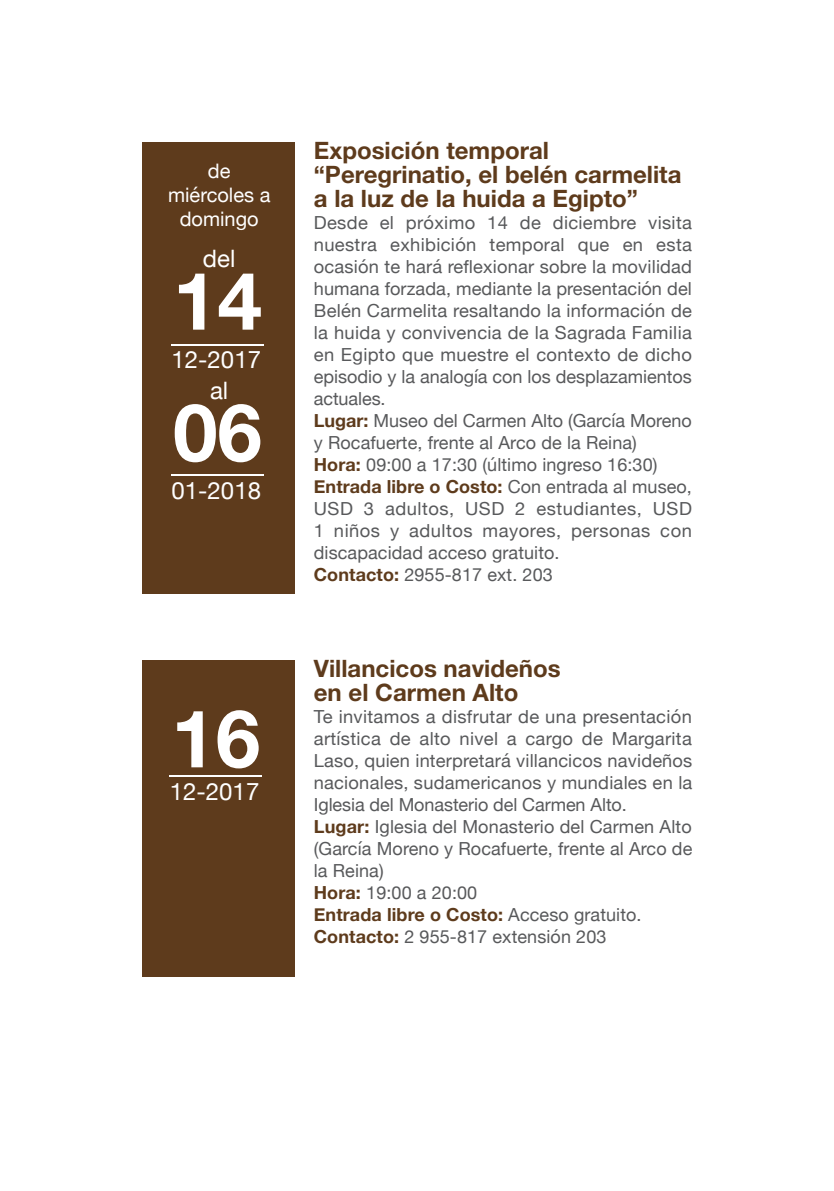
<style>
.page{position:relative;width:834px;height:1191px;background:#fff}
.page>*{position:absolute;margin:0;border:0;box-sizing:border-box;transform-origin:0 0}
.t1{font:700 80px/131.6px "Helvetica Neue LT Std";color:#fff}
.t2{font:700 24px/24px "Helvetica Neue LT Std";color:#5e3b1c}
.t3{font:24px "Helvetica Neue";color:#fff}
.t4{font:20px/24px "Helvetica Neue";color:#fff;text-align:center}
.t5{font:18px/22px "Helvetica Neue";letter-spacing:.01em;color:#58595b}
.s1{font-weight:700;color:#5e3b1c}
</style>
<div class="page">
<div style="left:142px;top:142px;width:152px;height:451px;background:#5e3b1c"></div>
<div style="left:142px;top:660px;width:152px;height:316px;background:#5e3b1c"></div>
<hr style="left:170px;top:775px;width:92px;height:1px;background:#fff">
<hr style="left:171px;top:474px;width:93px;height:2px;background:#fff">
<hr style="left:171px;top:344px;width:93px;height:1px;background:#fff">
<p class="t4" style="left:168px;top:160px;width:104px">de miércoles a domingo</p>
<h2 class="t3" style="left:203px;top:241px;width:34px">del</h2>
<h1 class="t1" style="left:173px;top:233px;width:90px">14<br>06</h1>
<h2 class="t3" style="left:171px;top:342px;width:91px">12-2017</h2>
<h2 class="t3" style="left:210px;top:373px;width:20px">al</h2>
<h2 class="t3" style="left:171px;top:473px;width:91px">01-2018</h2>
<h1 class="t1" style="left:171px;top:671px;width:90px">16</h1>
<h2 class="t3" style="left:170px;top:774px;width:91px">12-2017</h2>
<h2 class="t2" style="left:314px;top:138px;width:369px">Exposición temporal “Peregrinatio, el belén carmelita a la luz de la huida a Egipto”</h2>
<p class="t5" style="left:314px;top:213px;width:379px">Desde el próximo 14 de diciembre visita nuestra exhibición temporal que en esta ocasión te hará reflexionar sobre la movilidad humana forzada, mediante la presentación del Belén Carmelita resaltando la información de la huida y convivencia de la Sagrada Familia en Egipto que muestre el contexto de dicho episodio y la analogía con los desplazamientos actuales.<br><span class="s1">Lugar:</span> Museo del Carmen Alto (García Moreno y Rocafuerte, frente al Arco de la Reina)<br><span class="s1">Hora:</span> 09:00 a 17:30 (último ingreso 16:30)<br><span class="s1">Entrada libre o Costo:</span> Con entrada al museo, USD 3 adultos, USD 2 estudiantes, USD 1 niños y adultos mayores, personas con discapacidad acceso gratuito.<br><span class="s1">Contacto:</span> 2955-817 ext. 203</p>
<h2 class="t2" style="left:314px;top:656px;width:248px">Villancicos navideños en el Carmen Alto</h2>
<p class="t5" style="left:314px;top:707px;width:380px">Te invitamos a disfrutar de una presentación artística de alto nivel a cargo de Margarita Laso, quien interpretará villancicos navideños nacionales, sudamericanos y mundiales en la Iglesia del Monasterio del Carmen Alto.<br><span class="s1">Lugar:</span> Iglesia del Monasterio del Carmen Alto (García Moreno y Rocafuerte, frente al Arco de la Reina)<br><span class="s1">Hora:</span> 19:00 a 20:00<br><span class="s1">Entrada libre o Costo:</span> Acceso gratuito.<br><span class="s1">Contacto:</span> 2 955-817 extensión 203</p>
</div>
